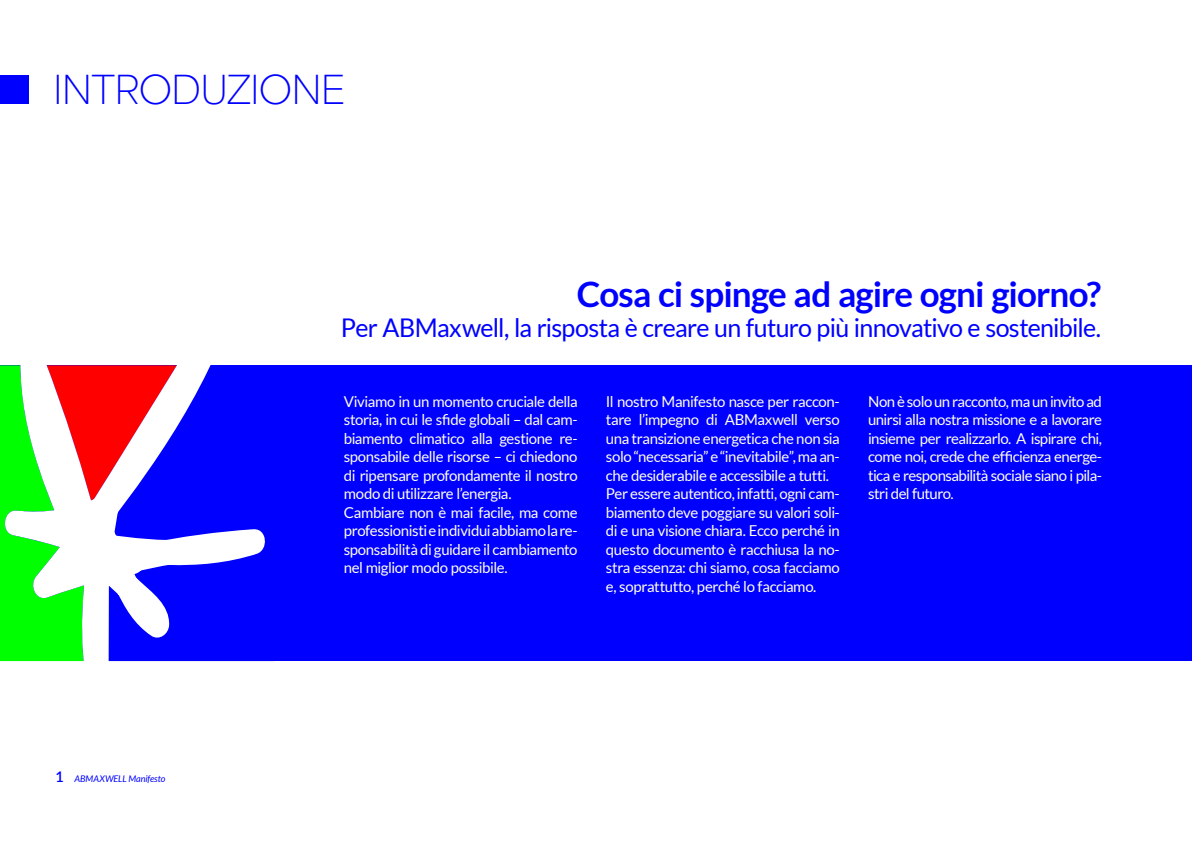
<style>
.page{position:relative;width:1192px;height:842px;background:#fff}
.page>*{position:absolute;margin:0;border:0;box-sizing:border-box;transform-origin:0 0}
.t1{font:100 37.5px "Area Normal";letter-spacing:-.035em;color:#00f}
.t2{font:700 35px "Lato";letter-spacing:-.025em;color:#00f}
.t3{font:25.75px "Lato";letter-spacing:-.03em;color:#00f}
.t4{font:15px/18.5px "Lato";letter-spacing:-.03em;color:#fffff4}
.t5{font:italic 9.15px "Lato";letter-spacing:-.005em;color:#00f}
.s1{font-weight:600;font-style:normal;font-size:14.7px}
</style>
<div class="page">
<div style="left:0;top:75px;width:28px;height:28px;background:#00f"></div>
<div style="left:0;top:365px;width:1192px;height:296px;background:#00f"></div>
<svg style="left:0;top:365px;width:269px;height:297px"></svg>
<h1 class="t1" style="left:53px;top:69px;width:294px">INTRODUZIONE</h1>
<h2 class="t2" style="left:577px;top:276px;width:526px">Cosa ci spinge ad agire ogni giorno?</h2>
<h3 class="t3" style="left:341px;top:313px;width:762px">Per ABMaxwell, la risposta è creare un futuro più innovativo e sostenibile.</h3>
<p class="t5" style="left:56px;top:776px;width:111px"><span class="s1">1</span> ABMAXWELL Manifesto</p>
<p class="t4" style="left:344px;top:393px;width:235px">Viviamo in un momento cruciale della storia, in cui le sfide globali – dal cam&shy;biamento climatico alla gestione re&shy;sponsabile delle risorse – ci chiedono di ripensare profondamente il nostro modo di utilizzare l’energia.<br>Cambiare non è mai facile, ma come professionisti e individui abbiamo la re&shy;sponsabilità di guidare il cambiamento nel miglior modo possibile.</p>
<p class="t4" style="left:606px;top:393px;width:235px">Il nostro Manifesto nasce per raccon&shy;tare l’impegno di ABMaxwell verso una transizione energetica che non sia solo “necessaria” e “inevitabile”, ma an&shy;che desiderabile e accessibile a tutti.<br>Per essere autentico, infatti, ogni cam&shy;biamento deve poggiare su valori soli&shy;di e una visione chiara. Ecco perché in questo documento è racchiusa la no&shy;stra essenza: chi siamo, cosa facciamo e, soprattutto, perché lo facciamo.</p>
<p class="t4" style="left:868px;top:392px;width:235px;text-align:justify">Non è solo un racconto, ma un invito ad unirsi alla nostra missione e a lavorare insieme per realizzarlo. A ispirare chi, come noi, crede che efficienza energe&shy;tica e responsabilità sociale siano i pila&shy;stri del futuro.</p>
</div>
